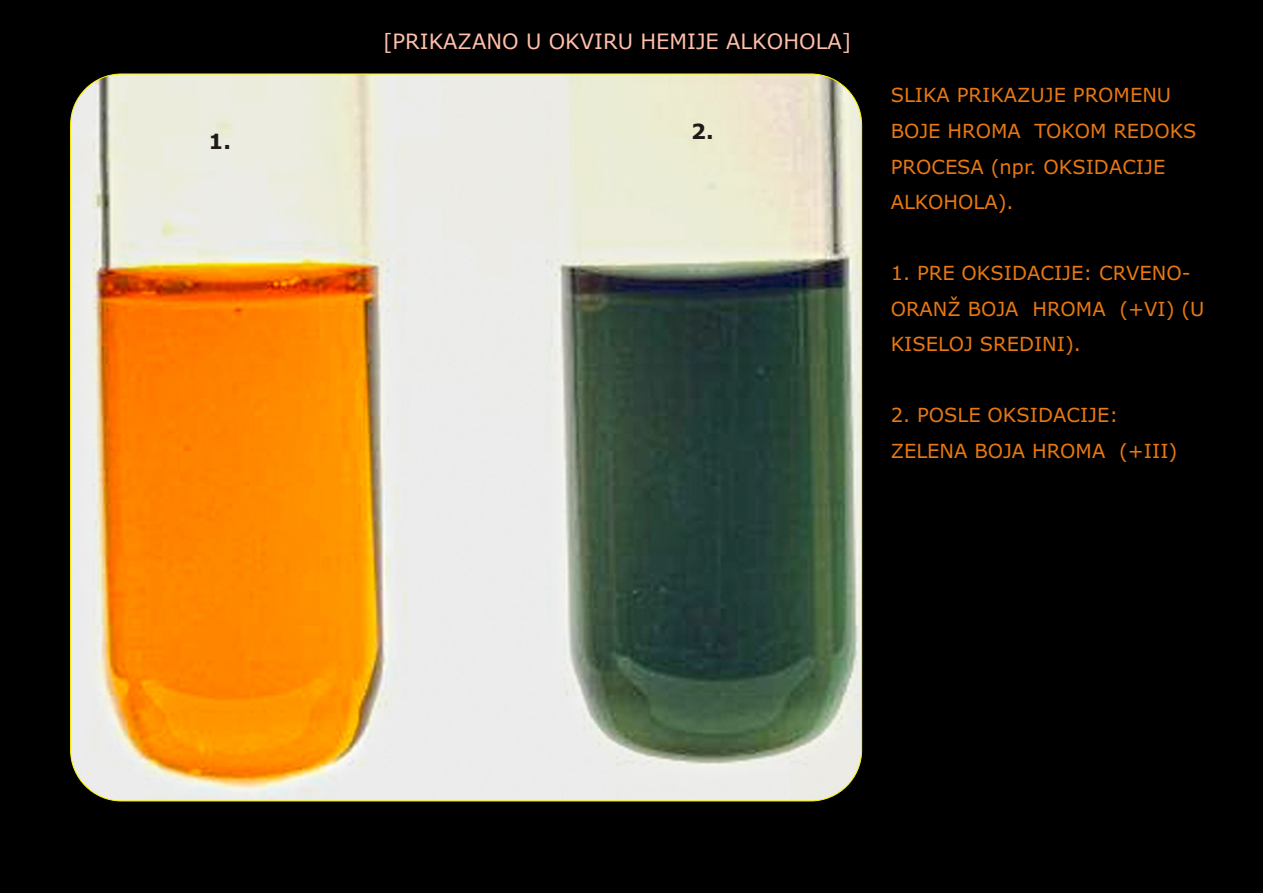
<style>
.page{position:relative;width:1263px;height:893px;background:#000}
.page>*{position:absolute;margin:0;border:0;box-sizing:border-box;transform-origin:0 0}
.t1{font:21px "Verdana";color:#ffbfaa}
.t2{font:700 21px "Verdana";color:#1f1a17}
.t3{font:19.5px/35.5px "Verdana";color:#e87812}
</style>
<div class="page">
<img style="left:71px;top:74px;width:791px;height:727px;border-radius:51px">
<p class="t2" style="left:208px;top:133px;width:24px">1.</p>
<p class="t1" style="left:383px;top:27px;width:470px">[PRIKAZANO U OKVIRU HEMIJE ALKOHOLA]</p>
<p class="t2" style="left:691px;top:123px;width:24px">2.</p>
<p class="t3" style="left:891px;top:79px;width:307px">SLIKA PRIKAZUJE PROMENU<br>BOJE HROMA TOKOM REDOKS<br>PROCESA (npr. OKSIDACIJE<br>ALKOHOLA).</p>
<p class="t3" style="left:891px;top:257px;width:315px">1. PRE OKSIDACIJE: CRVENO-<br>ORANŽ BOJA HROMA (+VI) (U<br>KISELOJ SREDINI).</p>
<p class="t3" style="left:891px;top:399px;width:288px">2. POSLE OKSIDACIJE:<br>ZELENA BOJA HROMA (+III)</p>
</div>
